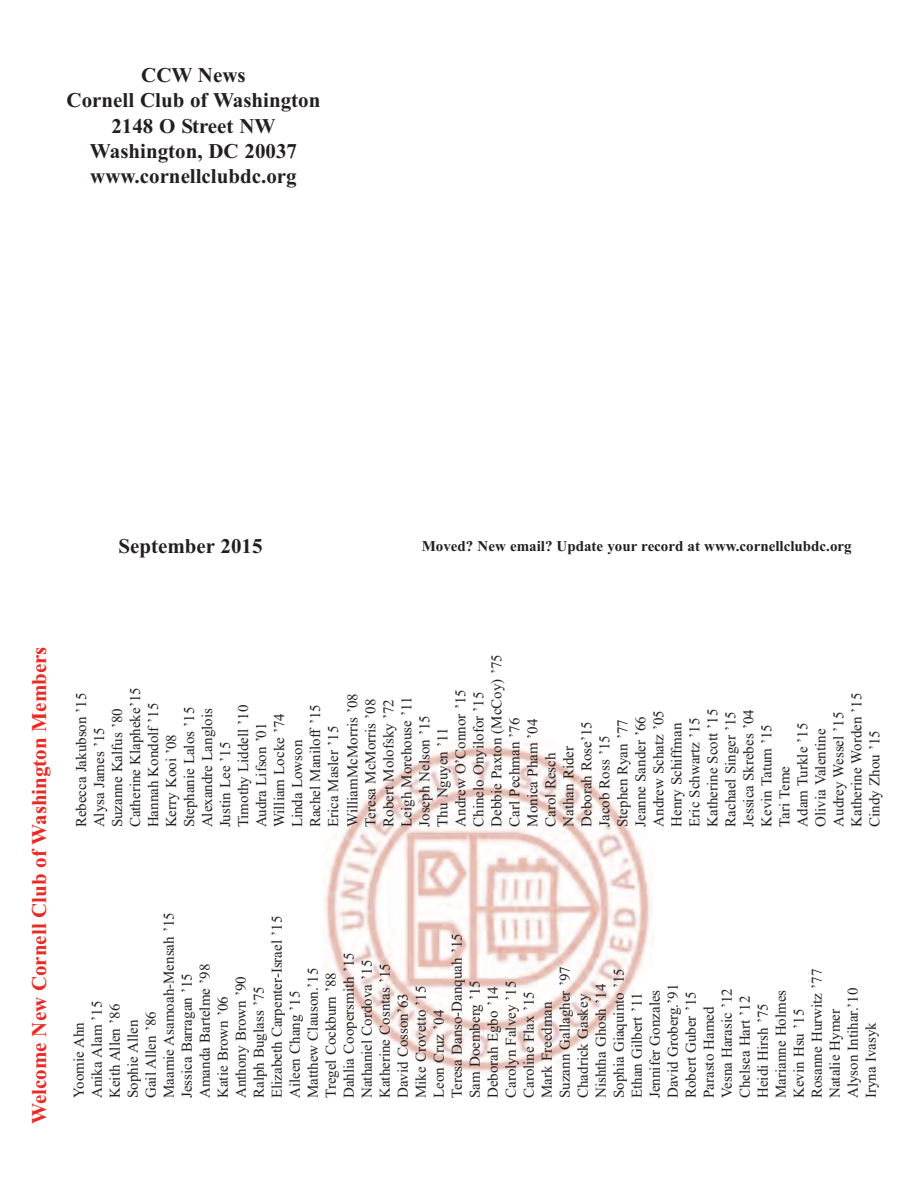
<style>
.page{position:relative;width:918px;height:1188px;background:#fff}
.page>*{position:absolute;margin:0;border:0;box-sizing:border-box;transform-origin:0 0}
.t1{font:700 21px/25.2px "Times New Roman";color:#231f20;text-align:center}
.t2{font:700 21px "Times New Roman";color:#ea2924}
.t3{font:15px/18px "Times New Roman";color:#231f20}
.t4{font:700 15px "Times New Roman";color:#231f20}
</style>
<div class="page">
<img style="left:322px;top:741px;width:332px;height:333px">
<h1 class="t1" style="left:67px;top:62px;width:255px">CCW News<br>Cornell Club of Washington<br>2148 O Street NW<br>Washington, DC 20037 www.cornellclubdc.org</h1>
<h1 class="t1" style="left:118px;top:533px;width:146px">September 2015</h1>
<p class="t4" style="left:422px;top:537px;width:431px">Moved? New email? Update your record at www.cornellclubdc.org</p>
<h1 class="t2" style="left:27px;top:1124px;width:479px;rotate:-90deg">Welcome New Cornell Club of Washington Members</h1>
<p class="t3" style="left:72px;top:827px;width:141px;rotate:-90deg">Rebecca Jakubson ’15<br>Alysa James ’15<br>Suzanne Kalfus ’80<br>Catherine Klapheke’15<br>Hannah Kondolf ’15<br>Kerry Kooi ’08<br>Stephanie Lalos ’15<br>Alexandre Langlois<br>Justin Lee ’15<br>Timothy Liddell ’10<br>Audra Lifson ’01<br>William Locke ’74<br>Linda Lowson<br>Rachel Maniloff ’15<br>Erica Masler ’15</p>
<p class="t3" style="left:343px;top:827px;width:174px;rotate:-90deg">WilliamMcMorris ’08<br>Teresa McMorris ’08<br>Robert Molofsky ’72<br>Leigh Morehouse ’11<br>Joseph Nelson ’15<br>Thu Nguyen ’11<br>Andrew O’Connor ’15<br>Chinelo Onyilofor ’15<br>Debbie Paxton (McCoy) ’75<br>Carl Pechman ’76<br>Monica Pham ’04<br>Carol Resch<br>Nathan Rider<br>Deborah Rose’15<br>Jacob Ross ’15<br>Stephen Ryan ’77<br>Jeanne Sander ’66<br>Andrew Schatz ’05<br>Henry Schiffman<br>Eric Schwartz ’15<br>Katherine Scott ’15<br>Rachael Singer ’15<br>Jessica Skrebes ’04<br>Kevin Tatum ’15<br>Tari Teme<br>Adam Turkle ’15<br>Olivia Valentine<br>Audrey Wessel ’15<br>Katherine Worden ’15<br>Cindy Zhou ’15</p>
<p class="t3" style="left:70px;top:1098px;width:187px;rotate:-90deg">Yoomie Ahn<br>Anika Alam ’15<br>Keith Allen ’86<br>Sophie Allen<br>Gail Allen ’86<br>Maamie Asamoah-Mensah ’15<br>Jessica Barragan ’15<br>Amanda Bartelme ’98<br>Katie Brown ’06<br>Anthony Brown ’90<br>Ralph Buglass ’75<br>Elizabeth Carpenter-Israel ’15<br>Aileen Chang ’15<br>Matthew Clauson.’15<br>Tregel Cockburn ’88<br>Dahlia Coopersmith ’15<br>Nathaniel Cordova ’15<br>Katherine Cosntas ’15<br>David Cosson’63<br>Mike Crovetto ’15<br>Leon Cruz ’04<br>Teresa Danso-Danquah ’15<br>Sam Doemberg ’15<br>Deborah Egbo ’14<br>Carolyn Falvey ’15<br>Caroline Flax ’15<br>Mark Freedman<br>Suzann Gallagher ’97<br>Chadrick Gaskey<br>Nishtha Ghosh ’14<br>Sophia Giaquinto ’15<br>Ethan Gilbert ’11<br>Jennifer Gonzales<br>David Groberg.’91<br>Robert Guber ’15<br>Parasto Hamed<br>Vesna Harasic ’12<br>Chelsea Hart ’12<br>Heidi Hirsh ’75<br>Marianne Holmes<br>Kevin Hsu ’15<br>Rosanne Hurwitz ’77<br>Natalie Hymer<br>Alyson Intihar.’10<br>Iryna Ivasyk</p>
</div>
